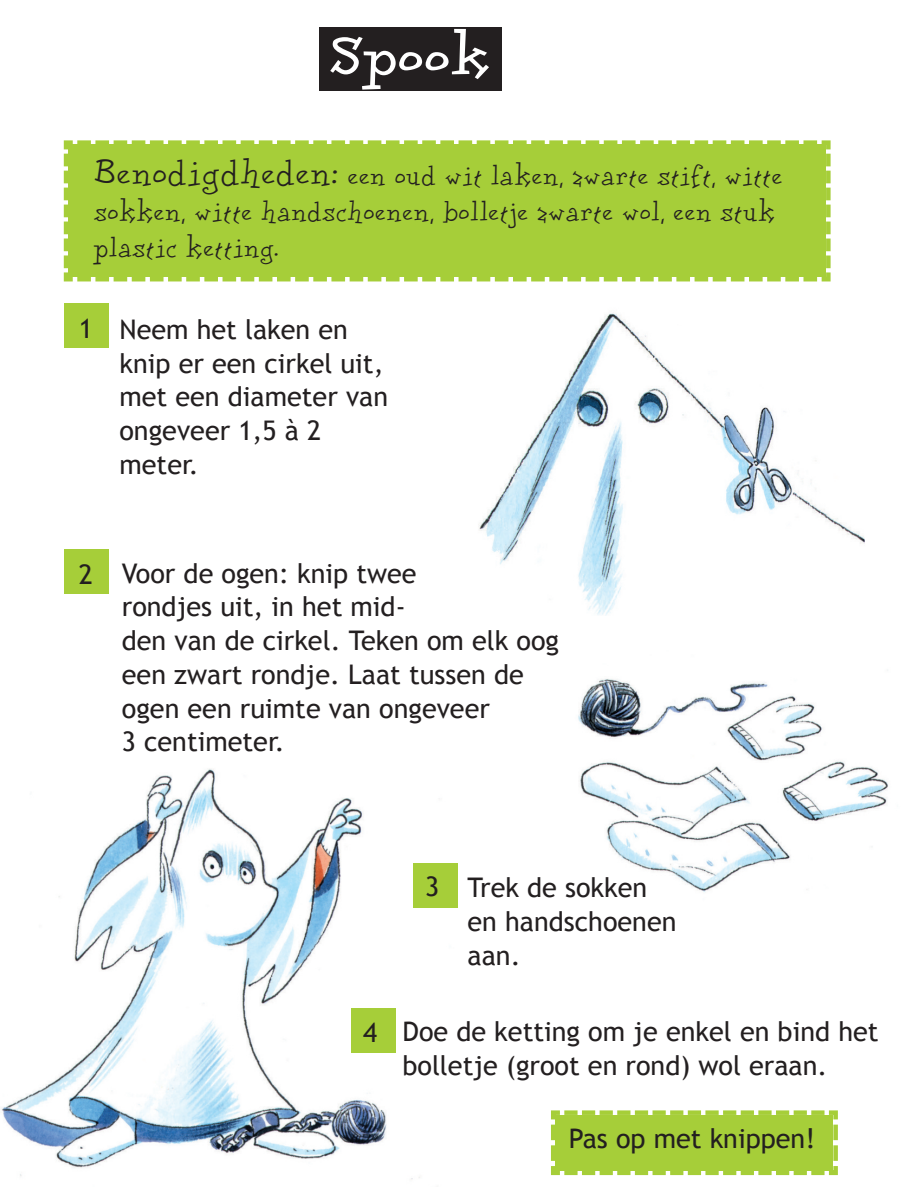
<style>
.page{position:relative;width:906px;height:1187px;background:#fff}
.page>*{position:absolute;margin:0;border:0;box-sizing:border-box;transform-origin:0 0}
.t1{font:700 58.5px "Dolores";color:#fff}
.t2{font:29.25px/36px "Dolores";letter-spacing:.02em;color:#231f20}
.t3{font:27px/33.8px "Trebuchet MS";color:#231f20}
.s1{font-size:38.25px}
</style>
<div class="page">
<div style="left:63px;top:140px;width:768px;height:142px;background:#a6ce39"></div>
<div style="left:319px;top:27px;width:183px;height:64px;background:#231f20"></div>
<div style="left:64px;top:303px;width:44px;height:44px;background:#a6ce39"></div>
<div style="left:64px;top:549px;width:44px;height:44px;background:#a6ce39"></div>
<img style="left:578px;top:679px;width:310px;height:213px">
<img style="left:1px;top:769px;width:457px;height:411px">
<div style="left:413px;top:863px;width:45px;height:44px;background:#a6ce39"></div>
<div style="left:351px;top:1008px;width:44px;height:44px;background:#a6ce39"></div>
<svg style="left:551px;top:1110px;width:287px;height:66px;background:#abd145"></svg>
<img style="left:478px;top:312px;width:387px;height:304px">
<h1 class="t1" style="left:329px;top:20px;width:162px">Spook</h1>
<p class="t2" style="left:94px;top:156px;width:690px"><span class="s1">Benodigdheden:</span> een oud wit laken, zwarte stift, witte sokken, witte handschoenen, bolletje zwarte wol, een stuk plastic ketting.</p>
<p class="t3" style="left:79px;top:311px;width:16px">1</p>
<p class="t3" style="left:119px;top:312px;width:270px">Neem het laken en knip er een cirkel uit, met een diameter van ongeveer 1,5 à 2 meter.</p>
<p class="t3" style="left:79px;top:557px;width:16px">2</p>
<p class="t3" style="left:122px;top:556px;width:439px">Voor de ogen: knip twee<br>rondjes uit, in het mid-<br>den van de cirkel. Teken om elk oog een zwart rondje. Laat tussen de ogen een ruimte van ongeveer<br>3 centimeter.</p>
<p class="t3" style="left:363px;top:1015px;width:16px">4</p>
<p class="t3" style="left:425px;top:869px;width:16px">3</p>
<p class="t3" style="left:467px;top:870px;width:210px">Trek de sokken en handschoenen aan.</p>
<p class="t3" style="left:402px;top:1014px;width:477px">Doe de ketting om je enkel en bind het bolletje (groot en rond) wol eraan.</p>
<p class="t3" style="left:569px;top:1121px;width:248px">Pas op met knippen!</p>
</div>
